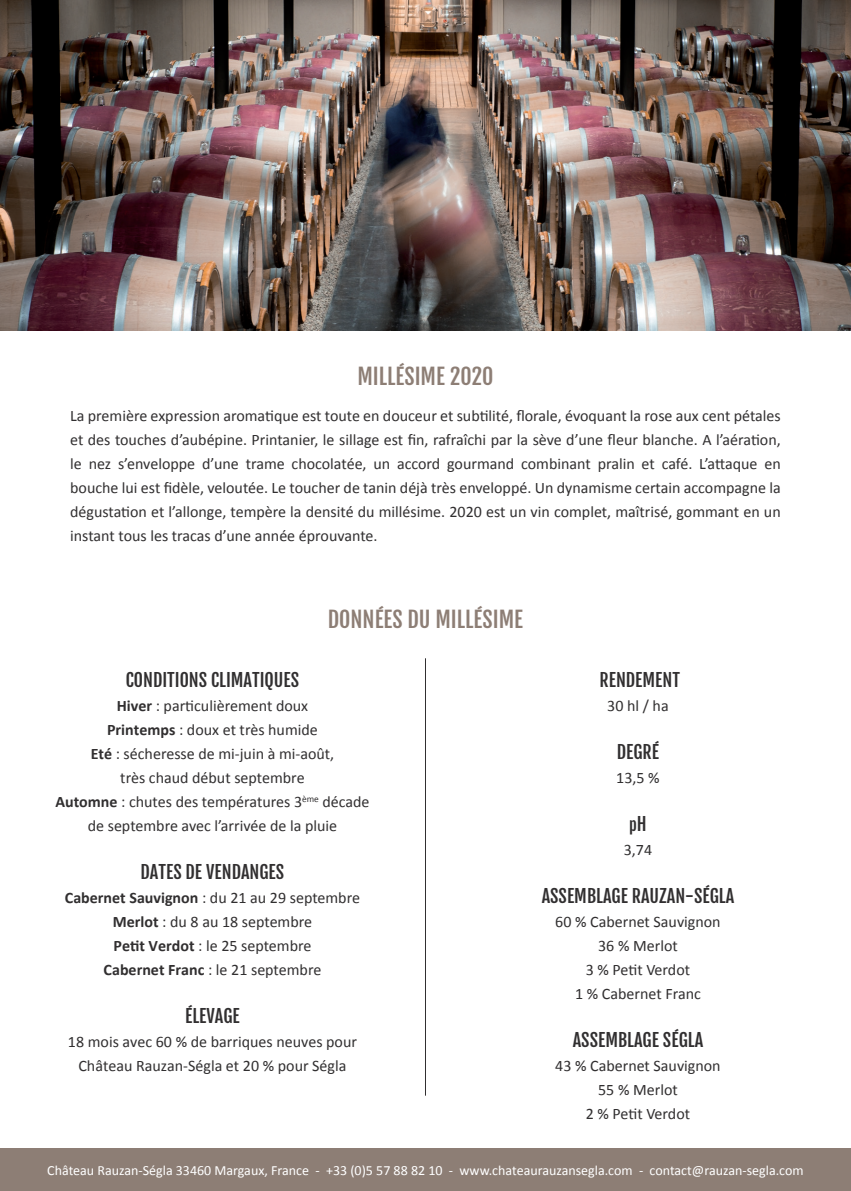
<style>
.page{position:relative;width:851px;height:1191px;background:#fff}
.page>*{position:absolute;margin:0;border:0;box-sizing:border-box;transform-origin:0 0}
.t1{font:22px "Fjalla One";color:#8d7e75}
.t2{font:18px "Fjalla One";color:#312f30}
.t3{font:16px/24px "Calibri";color:#312f30;text-align:justify}
.t4{font:16px "Fjalla One";color:#312f30}
.t5{font:14px "Calibri";color:#fff}
.s1{font-weight:700}
.s2{font-size:18px}
</style>
<div class="page">
<hr style="left:425px;top:658px;width:1px;height:437px;background:#312f30">
<img style="left:0;top:0;width:850px;height:330px">
<div style="left:0;top:1148px;width:850px;height:43px;background:#8d7e75"></div>
<p class="t1" style="left:357px;top:363px;width:138px">MILLÉSIME 2020</p>
<p class="t3" style="left:70px;top:403px;width:712px">La première expression aromatique est toute en douceur et subtilité, florale, évoquant la rose aux cent pétales et des touches d’aubépine. Printanier, le sillage est fin, rafraîchi par la sève d’une fleur blanche. A l’aération, le nez s’enveloppe d’une trame chocolatée, un accord gourmand combinant pralin et café. L’attaque en bouche lui est fidèle, veloutée. Le toucher de tanin déjà très enveloppé. Un dynamisme certain accompagne la dégustation et l’allonge, tempère la densité du millésime. 2020 est un vin complet, maîtrisé, gommant en un instant tous les tracas d’une année éprouvante.</p>
<p class="t1" style="left:328px;top:606px;width:197px">DONNÉES DU MILLÉSIME</p>
<p class="t2" style="left:126px;top:669px;width:175px">CONDITIONS CLIMATIQUES</p>
<p class="t3" style="left:117px;top:693px;width:193px"><span class="s1">Hiver</span> : particulièrement doux</p>
<p class="t3" style="left:107px;top:717px;width:212px"><span class="s1">Printemps</span> : doux et très humide</p>
<p class="t3" style="left:91px;top:741px;width:245px"><span class="s1">Eté</span> : sécheresse de mi-juin à mi-août,</p>
<p class="t3" style="left:120px;top:765px;width:186px">très chaud début septembre</p>
<p class="t3" style="left:55px;top:789px;width:315px"><span class="s1">Automne</span> : chutes des températures 3<sup>ème</sup> décade</p>
<p class="t3" style="left:88px;top:813px;width:251px">de septembre avec l’arrivée de la pluie</p>
<p class="t2" style="left:141px;top:861px;width:145px">DATES DE VENDANGES</p>
<p class="t3" style="left:65px;top:885px;width:296px"><span class="s1">Cabernet Sauvignon</span> : du 21 au 29 septembre</p>
<p class="t3" style="left:113px;top:909px;width:201px"><span class="s1">Merlot</span> : du 8 au 18 septembre</p>
<p class="t3" style="left:113px;top:933px;width:199px"><span class="s1">Petit Verdot</span> : le 25 septembre</p>
<p class="t3" style="left:104px;top:957px;width:219px"><span class="s1">Cabernet Franc</span> : le 21 septembre</p>
<p class="t2" style="left:185px;top:1005px;width:56px">ÉLEVAGE</p>
<p class="t3" style="left:68px;top:1029px;width:290px">18 mois avec 60 % de barriques neuves pour</p>
<p class="t3" style="left:78px;top:1053px;width:269px">Château Rauzan-Ségla et 20 % pour Ségla</p>
<p class="t2" style="left:599px;top:669px;width:82px">RENDEMENT</p>
<p class="t3" style="left:607px;top:693px;width:63px">30 hl / ha</p>
<p class="t2" style="left:616px;top:741px;width:44px">DEGRÉ</p>
<p class="t3" style="left:616px;top:765px;width:45px">13,5 %</p>
<p class="t4" style="left:629px;top:815px;width:19px">p<span class="s2">H</span></p>
<p class="t3" style="left:623px;top:837px;width:30px">3,74</p>
<p class="t2" style="left:541px;top:885px;width:194px">ASSEMBLAGE RAUZAN-SÉGLA</p>
<p class="t3" style="left:555px;top:909px;width:167px">60 % Cabernet Sauvignon</p>
<p class="t3" style="left:598px;top:933px;width:81px">36 % Merlot</p>
<p class="t3" style="left:585px;top:957px;width:106px">3 % Petit Verdot</p>
<p class="t3" style="left:575px;top:981px;width:127px">1 % Cabernet Franc</p>
<p class="t2" style="left:572px;top:1029px;width:132px">ASSEMBLAGE SÉGLA</p>
<p class="t3" style="left:555px;top:1053px;width:167px">43 % Cabernet Sauvignon</p>
<p class="t3" style="left:598px;top:1077px;width:81px">55 % Merlot</p>
<p class="t3" style="left:585px;top:1101px;width:106px">2 % Petit Verdot</p>
<p class="t5" style="left:47px;top:1161px;width:757px">Château Rauzan-Ségla 33460 Margaux, France - +33 (0)5 57 88 82 10 - www.chateaurauzansegla.com - contact@rauzan-segla.com</p>
</div>
